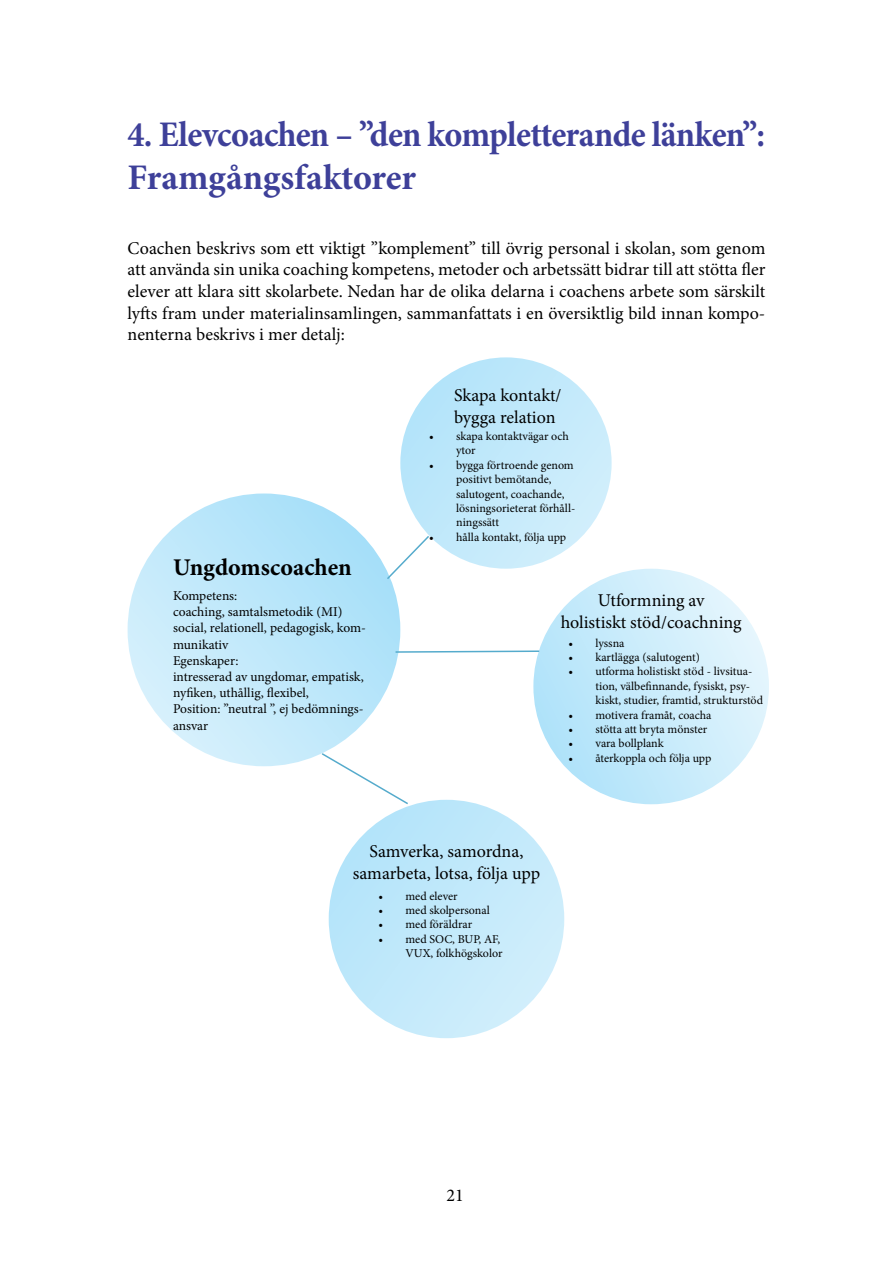
<style>
.page{position:relative;width:893px;height:1263px;background:#fff}
.page>*{position:absolute;margin:0;border:0;box-sizing:border-box;transform-origin:0 0}
.t1{font:700 36px/43.2px "Minion Pro";letter-spacing:-.015em;color:#3e4099;scale:.95 1}
.t2{font:700 24px "Minion Pro";color:#000}
.t3{font:18px/21.6px "Minion Pro";color:#000;text-align:center}
.t4{font:13.5px/16.2px "Minion Pro";color:#000}
.t5{font:12px/14.4px "Minion Pro";letter-spacing:-.005em;color:#000}
</style>
<div class="page">
<svg style="left:128px;top:493px;width:272px;height:273px;background:#bee7fa"></svg>
<div style="left:534px;top:569px;width:234px;height:234px;background:linear-gradient(to right,#b1e3fa,#e3f5fd);border-radius:50%"></div>
<div style="left:400px;top:357px;width:212px;height:212px;background:linear-gradient(to right,#b6e5fa,#cfeefb);border-radius:50%"></div>
<div style="left:329px;top:800px;width:235px;height:238px;background:linear-gradient(to right,#b6e5fa,#ceedfb);border-radius:50%"></div>
<svg style="left:385px;top:534px;width:46px;height:47px"></svg>
<svg style="left:320px;top:752px;width:88px;height:53px"></svg>
<svg style="left:394px;top:650px;width:147px;height:3px"></svg>
<h1 class="t1" style="left:128px;top:112px;width:673px">4. Elevcoachen – ”den kompletterande länken”:<br>Framgångsfaktorer</h1>
<p class="t3" style="left:128px;top:237px;width:639px;text-align:justify">Coachen beskrivs som ett viktigt ”komplement” till övrig personal i skolan, som genom att använda sin unika coaching kompetens, metoder och arbetssätt bidrar till att stötta fler elever att klara sitt skolarbete. Nedan har de olika delarna i coachens arbete som särskilt lyfts fram under materialinsamlingen, sammanfattats i en översiktlig bild innan kompo&shy;nenterna beskrivs i mer detalj:</p>
<p class="t3" style="left:454px;top:384px;width:109px;text-align:left">Skapa kontakt/ bygga relation</p>
<h2 class="t2" style="left:173px;top:550px;width:180px">Ungdomscoachen</h2>
<p class="t4" style="left:173px;top:588px;width:195px">Kompetens:<br>coaching, samtalsmetodik (MI) social, relationell, pedagogisk, kom&shy;munikativ<br>Egenskaper:<br>intresserad av ungdomar, empatisk, nyfiken, uthållig, flexibel,<br>Position: ”neutral ”, ej bedömnings&shy;ansvar</p>
<p class="t5" style="left:456px;top:429px;width:114px;text-indent:-27px">• skapa kontaktvägar och ytor</p>
<p class="t5" style="left:456px;top:458px;width:121px;text-indent:-27px">• bygga förtroende genom positivt bemötande, salutogent, coachande, lösningsorieterat förhåll&shy;ningssätt</p>
<p class="t5" style="left:429px;top:530px;width:139px">• hålla kontakt, följa upp</p>
<p class="t3" style="left:561px;top:590px;width:182px">Utformning av<br>holistiskt stöd/coachning</p>
<p class="t5" style="left:568px;top:636px;width:58px">• lyssna</p>
<p class="t5" style="left:568px;top:650px;width:133px">• kartlägga (salutogent)</p>
<p class="t5" style="left:595px;top:664px;width:169px;text-indent:-27px">• utforma holistiskt stöd - livsitua&shy;tion, välbefinnande, fysiskt, psy&shy;kiskt, studier, framtid, strukturstöd</p>
<p class="t5" style="left:568px;top:708px;width:145px">• motivera framåt, coacha</p>
<p class="t5" style="left:568px;top:722px;width:140px">• stötta att bryta mönster</p>
<p class="t5" style="left:568px;top:736px;width:97px">• vara bollplank</p>
<p class="t5" style="left:568px;top:751px;width:144px">• återkoppla och följa upp</p>
<p class="t3" style="left:353px;top:841px;width:189px">Samverka, samordna, samarbeta, lotsa, följa upp</p>
<p class="t5" style="left:378px;top:888px;width:81px">• med elever</p>
<p class="t5" style="left:378px;top:903px;width:113px">• med skolpersonal</p>
<p class="t5" style="left:378px;top:917px;width:95px">• med föräldrar</p>
<p class="t5" style="left:378px;top:932px;width:126px;text-align:right">• med SOC, BUP, AF,<br>VUX, folkhögskolor</p>
<p class="t3" style="left:446px;top:1184px;width:19px">21</p>
</div>
